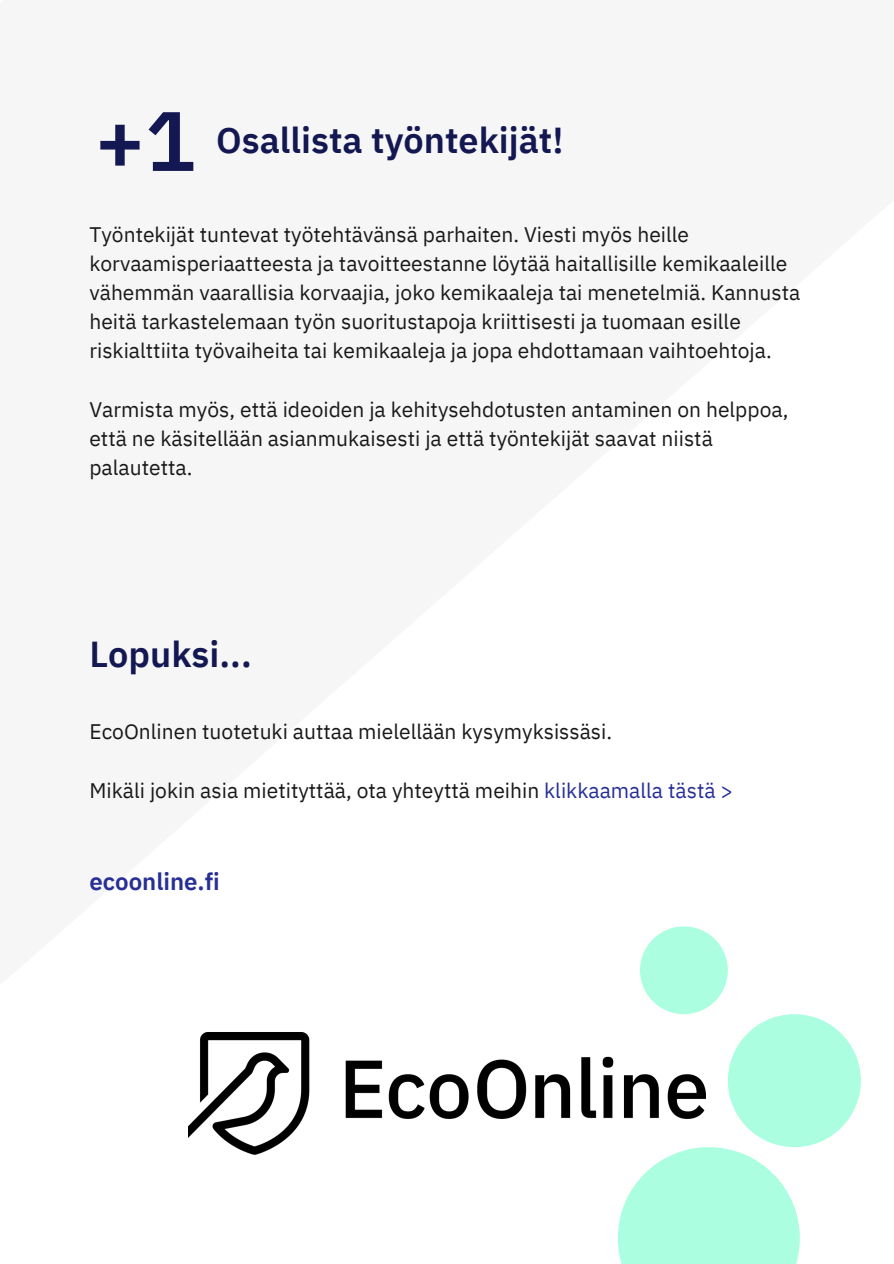
<style>
.page{position:relative;width:894px;height:1264px;background:#fff}
.page>*{position:absolute;margin:0;border:0;box-sizing:border-box;transform-origin:0 0}
.t1{font:600 84px "IBM Plex Sans";color:#131852}
.t2{font:600 36px "IBM Plex Sans";color:#131852}
.t3{font:600 24px "IBM Plex Sans";color:#272f96}
.t4{font:21px/29.2px "IBM Plex Sans";color:#1a1919}
.s1{color:#272f96}
</style>
<div class="page">
<svg style="left:617px;top:1147px;width:182px;height:116px;background:#b7ffe4"></svg>
<div style="left:727px;top:1014px;width:133px;height:133px;background:#abffe0;border-radius:50%"></div>
<div style="left:639px;top:926px;width:88px;height:88px;background:#abffe0;border-radius:50%"></div>
<img style="left:189px;top:1032px;width:516px;height:126px">
<p class="t1" style="left:95px;top:85px;width:102px">+1</p>
<p class="t2" style="left:216px;top:116px;width:349px">Osallista työntekijät!</p>
<p class="t4" style="left:89px;top:219px;width:712px">Työntekijät tuntevat työtehtävänsä parhaiten. Viesti myös heille korvaamisperiaatteesta ja tavoitteestanne löytää haitallisille kemikaaleille vähemmän vaarallisia korvaajia, joko kemikaaleja tai menetelmiä. Kannusta heitä tarkastelemaan työn suoritustapoja kriittisesti ja tuomaan esille riskialttiita työvaiheita tai kemikaaleja ja jopa ehdottamaan vaihtoehtoja.</p>
<p class="t4" style="left:89px;top:394px;width:700px">Varmista myös, että ideoiden ja kehitysehdotusten antaminen on helppoa, että ne käsitellään asianmukaisesti ja että työntekijät saavat niistä palautetta.</p>
<p class="t2" style="left:89px;top:630px;width:164px">Lopuksi...</p>
<p class="t4" style="left:89px;top:717px;width:524px">EcoOnlinen tuotetuki auttaa mielellään kysymyksissäsi.</p>
<p class="t4" style="left:89px;top:775px;width:645px">Mikäli jokin asia mietityttää, ota yhteyttä meihin <span class="s1">klikkaamalla tästä &gt;</span></p>
<p class="t3" style="left:89px;top:865px;width:132px">ecoonline.fi</p>
</div>
